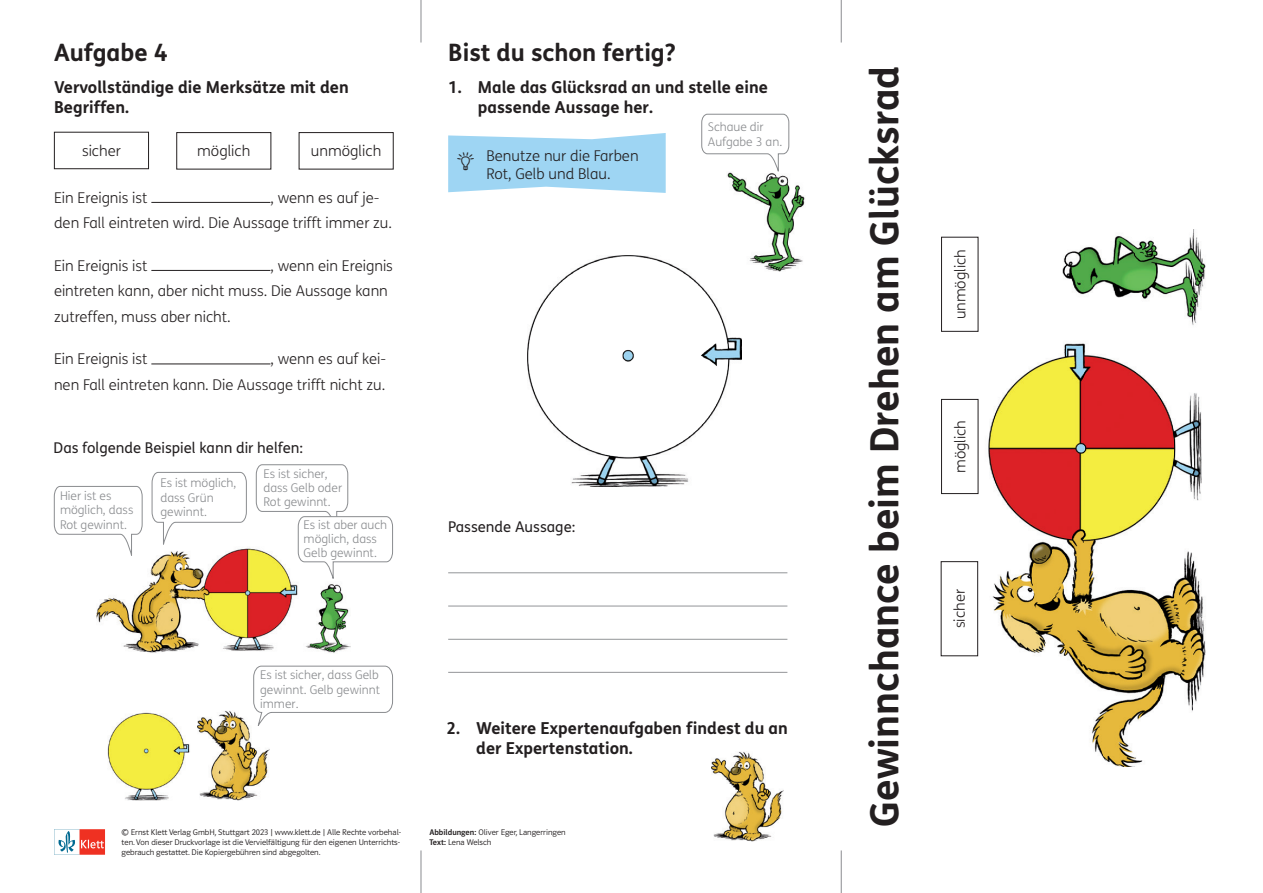
<style>
.page{position:relative;width:1263px;height:893px;background:#fff}
.page>*{position:absolute;margin:0;border:0;box-sizing:border-box;transform-origin:0 0}
.t1{font:700 39px "FS Klett GSV";color:#231f20}
.t2{font:700 24px "FS Klett GSV";color:#231f20}
.t3{font:700 16.5px/19.8px "FS Klett GSV";color:#231f20}
.t4{font:300 14.85px/25.5px "FS Klett GSV";color:#231f20}
.t5{font:14.85px "FS Klett GSV";color:#231f20}
.t6{font:300 12px/14.4px "FS Klett GSV";color:#8a8c8f}
.t7{font:300 8.25px/9.9px "Polo CEF";color:#231f20}
.s1{font-weight:500}
</style>
<div class="page">
<img style="left:97px;top:548px;width:254px;height:105px">
<div style="left:54px;top:132px;width:95px;height:37px;border:1px solid #231f20"></div>
<div style="left:176px;top:132px;width:95px;height:37px;border:1px solid #231f20"></div>
<div style="left:299px;top:132px;width:95px;height:37px;border:1px solid #231f20"></div>
<hr style="left:151px;top:202px;width:119px;height:1px;background:#231f20">
<hr style="left:151px;top:270px;width:119px;height:1px;background:#231f20">
<hr style="left:151px;top:364px;width:119px;height:1px;background:#231f20">
<svg style="left:54px;top:829px;width:51px;height:26px"></svg>
<svg style="left:54px;top:486px;width:89px;height:70px"></svg>
<svg style="left:151px;top:472px;width:96px;height:73px"></svg>
<svg style="left:256px;top:464px;width:137px;height:115px"></svg>
<img style="left:107px;top:712px;width:83px;height:89px">
<img style="left:197px;top:710px;width:73px;height:91px">
<img style="left:727px;top:172px;width:78px;height:100px">
<svg style="left:701px;top:114px;width:88px;height:58px"></svg>
<img style="left:527px;top:256px;width:214px;height:230px">
<hr style="left:448px;top:606px;width:339px;height:1px;background:#939598">
<hr style="left:448px;top:639px;width:339px;height:1px;background:#939598">
<hr style="left:448px;top:572px;width:339px;height:1px;background:#939598">
<img style="left:711px;top:751px;width:73px;height:91px">
<img style="left:978px;top:230px;width:228px;height:537px">
<div style="left:941px;top:561px;width:37px;height:95px;border:1px solid #231f20"></div>
<div style="left:941px;top:399px;width:37px;height:95px;border:1px solid #231f20"></div>
<div style="left:941px;top:237px;width:37px;height:95px;border:1px solid #231f20"></div>
<svg style="left:253px;top:665px;width:140px;height:65px"></svg>
<hr style="left:448px;top:672px;width:339px;height:1px;background:#939598">
<hr style="left:421px;top:0;width:1px;height:43px;background:#8a8c8f">
<hr style="left:841px;top:0;width:1px;height:43px;background:#8a8c8f">
<hr style="left:421px;top:850px;width:1px;height:43px;background:#8a8c8f">
<hr style="left:841px;top:850px;width:1px;height:43px;background:#8a8c8f">
<svg style="left:448px;top:133px;width:218px;height:60px;background:#a9daf4"></svg>
<h2 class="t2" style="left:54px;top:33px;width:115px">Aufgabe 4</h2>
<p class="t3" style="left:54px;top:76px;width:296px">Vervollständige die Merksätze mit den<br>Begriffen.</p>
<p class="t4" style="left:82px;top:138px;width:40px">sicher</p>
<p class="t4" style="left:197px;top:138px;width:55px">möglich</p>
<p class="t4" style="left:311px;top:138px;width:72px">unmöglich</p>
<p class="t4" style="left:54px;top:184px;width:95px">Ein Ereignis ist</p>
<p class="t4" style="left:54px;top:184px;width:340px;text-indent:216px">, wenn es auf je&shy;den Fall eintreten wird. Die Aussage trifft immer zu.</p>
<p class="t4" style="left:54px;top:252px;width:95px">Ein Ereignis ist</p>
<p class="t4" style="left:54px;top:252px;width:340px;text-indent:216px">, wenn ein Ereignis eintreten kann, aber nicht muss. Die Aussage kann zutreffen, muss aber nicht.</p>
<p class="t4" style="left:54px;top:346px;width:95px">Ein Ereignis ist</p>
<p class="t4" style="left:54px;top:346px;width:334px;text-align:right">, wenn es auf kei-<br>nen Fall eintreten kann. Die Aussage trifft nicht zu.</p>
<p class="t5" style="left:54px;top:438px;width:251px">Das folgende Beispiel kann dir helfen:</p>
<p class="t6" style="left:60px;top:488px;width:75px">Hier ist es möglich, dass<br>Rot gewinnt.</p>
<p class="t6" style="left:160px;top:475px;width:77px">Es ist möglich, dass Grün gewinnt.</p>
<p class="t6" style="left:263px;top:466px;width:80px">Es ist sicher, dass Gelb oder<br>Rot gewinnt.</p>
<p class="t6" style="left:304px;top:517px;width:85px">Es ist aber auch möglich, dass<br>Gelb gewinnt.</p>
<h2 class="t2" style="left:448px;top:33px;width:229px">Bist du schon fertig?</h2>
<p class="t3" style="left:478px;top:76px;width:291px;text-indent:-30px">1. Male das Glücksrad an und stelle eine passende Aussage her.</p>
<p class="t4" style="left:486px;top:146px;width:154px;line-height:18px">Benutze nur die Farben<br>Rot, Gelb und Blau.</p>
<p class="t6" style="left:708px;top:119px;width:76px">Schaue dir<br>Aufgabe 3 an.</p>
<p class="t5" style="left:448px;top:516px;width:129px">Passende Aussage:</p>
<p class="t6" style="left:260px;top:668px;width:121px;text-align:justify">Es ist sicher, dass Gelb gewinnt. Gelb gewinnt immer.</p>
<p class="t3" style="left:476px;top:717px;width:313px;text-indent:-30px">2. Weitere Expertenaufgaben findest du an der Expertenstation.</p>
<p class="t7" style="left:122px;top:828px;width:281px;text-align:justify">© Ernst Klett Verlag GmbH, Stuttgart 2023 | www.klett.de | Alle Rechte vorbehal&shy;ten. Von dieser Druckvorlage ist die Vervielfältigung für den eigenen Unterrichts&shy;gebrauch gestattet. Die Kopiergebühren sind abgegolten.</p>
<p class="t7" style="left:429px;top:828px;width:138px"><span class="s1">Abbildungen:</span> Oliver Eger, Langerringen<br><span class="s1">Text:</span> Lena Welsch</p>
<h1 class="t1" style="left:855px;top:827px;width:763px;rotate:-90deg">Gewinnchance beim Drehen am Glücksrad</h1>
<p class="t4" style="left:947px;top:319px;width:72px;rotate:-90deg">unmöglich</p>
<p class="t4" style="left:947px;top:473px;width:55px;rotate:-90deg">möglich</p>
<p class="t4" style="left:947px;top:628px;width:40px;rotate:-90deg">sicher</p>
</div>
